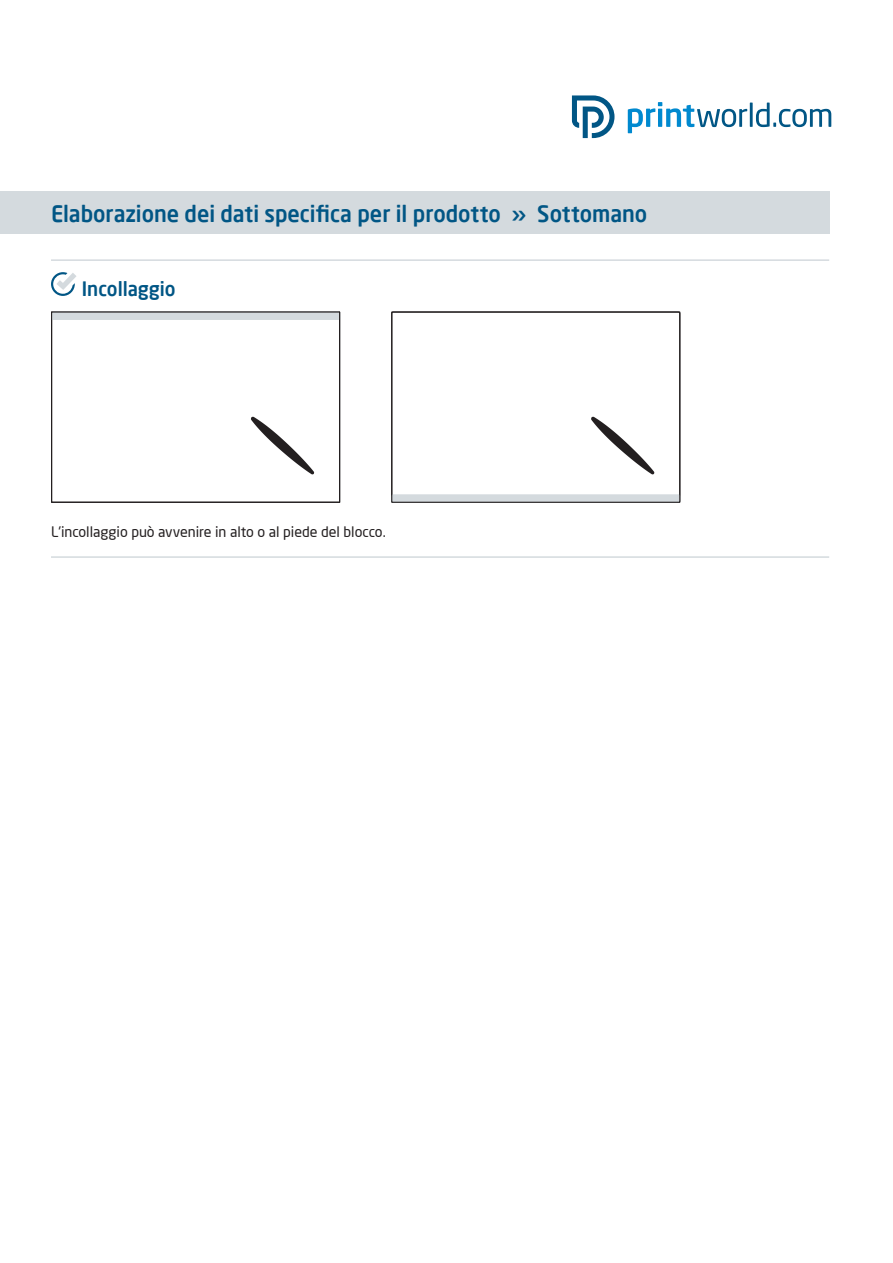
<style>
.page{position:relative;width:893px;height:1263px;background:#fff}
.page>*{position:absolute;margin:0;border:0;box-sizing:border-box;transform-origin:0 0}
.t1{font:500 22.5px "Neo Sans Pro";color:#015685;scale:.96 1}
.t2{font:500 19.5px "Neo Sans Pro";color:#015685;scale:.96 1}
.t3{font:14.25px "Neo Sans Pro";color:#231f20}
</style>
<div class="page">
<div style="left:51px;top:311px;width:289px;height:9px;background:#d4dade;border-radius:2px"></div>
<div style="left:391px;top:494px;width:289px;height:9px;background:#d4dade;border-radius:2px"></div>
<div style="left:51px;top:311px;width:289px;height:192px;border:1px solid #231f20"></div>
<div style="left:391px;top:311px;width:289px;height:192px;border:1px solid #231f20"></div>
<svg style="left:251px;top:417px;width:63px;height:57px"></svg>
<svg style="left:591px;top:417px;width:64px;height:57px"></svg>
<div style="left:0;top:191px;width:829px;height:43px;background:#d4dade"></div>
<svg style="left:628px;top:102px;width:203px;height:31px"></svg>
<svg style="left:572px;top:96px;width:42px;height:42px"></svg>
<svg style="left:51px;top:272px;width:25px;height:24px"></svg>
<hr style="left:51px;top:259px;width:778px;height:2px;background:#d4dade">
<hr style="left:51px;top:556px;width:778px;height:2px;background:#d4dade">
<p class="t1" style="left:51px;top:200px;width:623px">Elaborazione dei dati specifica per il prodotto » Sottomano</p>
<p class="t2" style="left:82px;top:276px;width:99px">Incollaggio</p>
<p class="t3" style="left:51px;top:523px;width:336px">L'incollaggio può avvenire in alto o al piede del blocco.</p>
</div>
